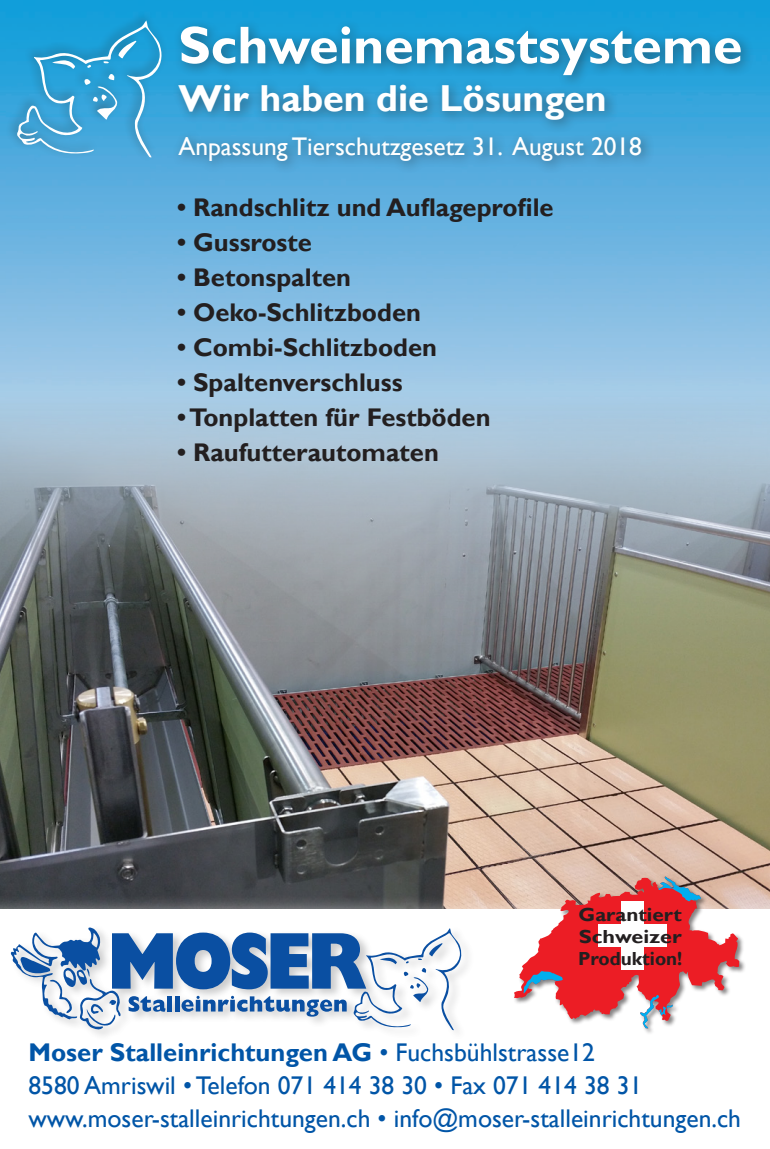
<style>
.page{position:relative;width:770px;height:1149px;background:#fff}
.page>*{position:absolute;margin:0;border:0;box-sizing:border-box;transform-origin:0 0}
.t1{font:700 53.4px "Gill Sans";color:#fff}
.t2{font:700 37.5px "Gill Sans";color:#fff}
.t3{font:25.5px/33px "Gill Sans";color:#0155a7}
.t4{font:700 25.5px "Gill Sans";color:#231f20}
.t5{font:25.5px "Gill Sans";color:#fff}
.t6{font:700 18.9px/22.2px "Gill Sans";color:#231f20;text-align:justify;scale:1.09 1}
.s1{font-weight:700}
</style>
<div class="page">
<img style="left:0;top:0;width:770px;height:908px">
<div style="left:6px;top:9px;width:162px;height:153px;background:#231f20;opacity:.4"></div>
<svg style="left:15px;top:20px;width:148px;height:138px;background:#41a8d8"></svg>
<div style="left:172px;top:19px;width:582px;height:156px;background:#231f20;opacity:.45"></div>
<svg style="left:10px;top:927px;width:452px;height:103px"></svg>
<div style="left:513px;top:875px;width:233px;height:160px;background:#231f20;opacity:.55"></div>
<svg style="left:514px;top:876px;width:225px;height:152px"></svg>
<p class="t1" style="left:178px;top:13px;width:565px">Schweinemastsysteme</p>
<p class="t2" style="left:178px;top:76px;width:430px">Wir haben die Lösungen</p>
<p class="t5" style="left:178px;top:131px;width:465px">Anpassung Tierschutzgesetz 31. August 2018</p>
<p class="t4" style="left:177px;top:191px;width:378px">• Randschlitz und Auflageprofile</p>
<p class="t4" style="left:177px;top:226px;width:136px">• Gussroste</p>
<p class="t4" style="left:177px;top:262px;width:175px">• Betonspalten</p>
<p class="t4" style="left:177px;top:297px;width:245px">• Oeko-Schlitzboden</p>
<p class="t4" style="left:177px;top:332px;width:261px">• Combi-Schlitzboden</p>
<p class="t4" style="left:177px;top:367px;width:227px">• Spaltenverschluss</p>
<p class="t4" style="left:177px;top:402px;width:315px">• Tonplatten für Festböden</p>
<p class="t4" style="left:177px;top:437px;width:263px">• Raufutterautomaten</p>
<p class="t6" style="left:578px;top:903px;width:97px">Garantiert Schweizer Produktion!</p>
<p class="t3" style="left:28px;top:1035px;width:714px"><span class="s1">Moser Stalleinrichtungen AG</span> • Fuchsbühlstrasse12<br>8580 Amriswil • Telefon 071 414 38 30 • Fax 071 414 38 31 www.moser-stalleinrichtungen.ch • info@moser-stalleinrichtungen.ch</p>
</div>
